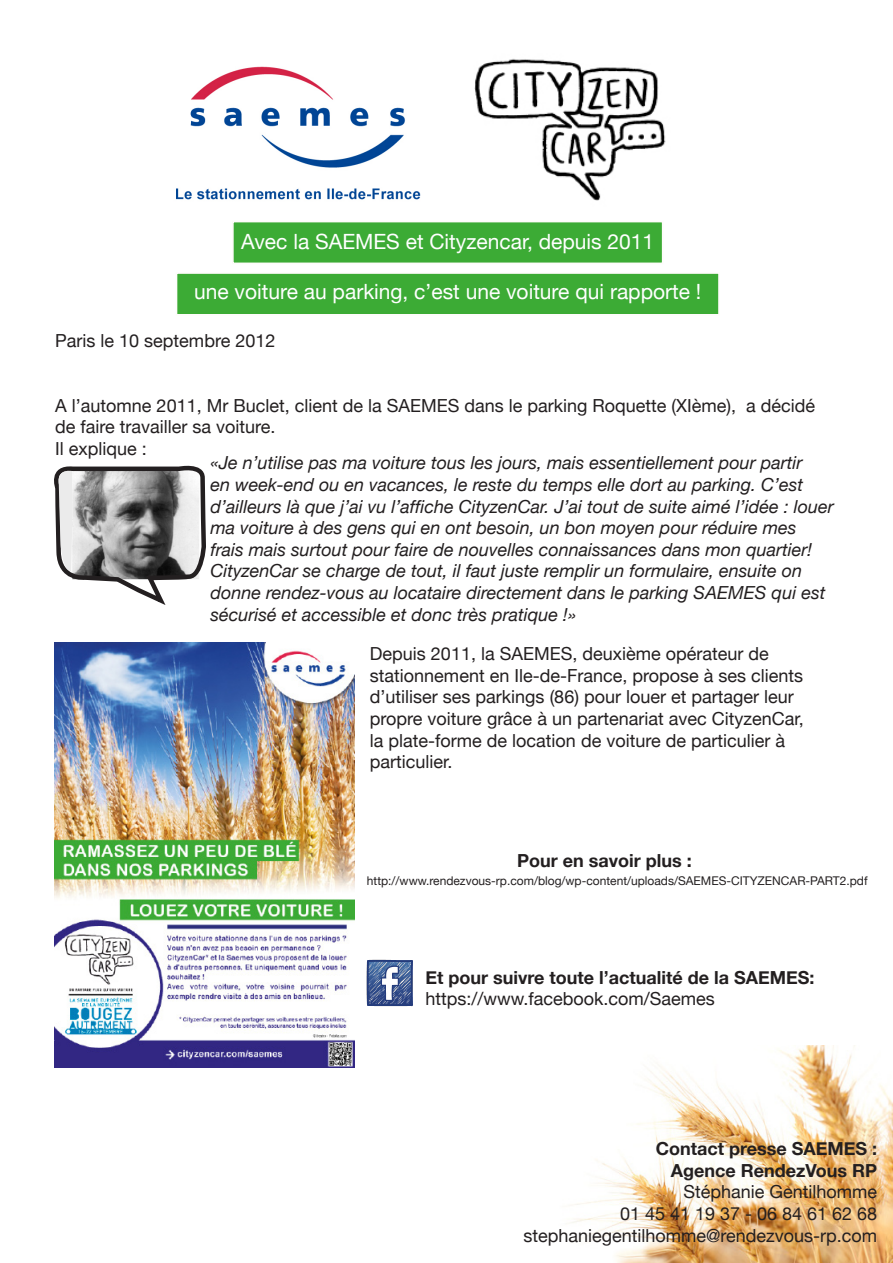
<style>
.page{position:relative;width:893px;height:1263px;background:#fff}
.page>*{position:absolute;margin:0;border:0;box-sizing:border-box;transform-origin:0 0}
.t1{font:21px "Helvetica Neue";color:#fff}
.t2{font:italic 18px/21.6px "Helvetica Neue";color:#231f20}
.t3{font:18px/21.6px "Helvetica Neue";color:#231f20}
.t4{font:700 18px "Helvetica Neue";color:#231f20}
.t5{font:12px "Helvetica Neue";color:#231f20}
</style>
<div class="page">
<img style="left:474px;top:58px;width:192px;height:143px">
<img style="left:176px;top:66px;width:245px;height:134px">
<svg style="left:54px;top:465px;width:152px;height:140px"></svg>
<img style="left:54px;top:643px;width:300px;height:424px">
<div style="left:232px;top:221px;width:431px;height:43px;background:#3cab35;border:2px solid #fefcfa"></div>
<div style="left:176px;top:272px;width:544px;height:43px;background:#3cab35;border:2px solid #fefcfa"></div>
<img style="left:571px;top:1046px;width:322px;height:217px">
<img style="left:366px;top:959px;width:47px;height:48px">
<p class="t1" style="left:241px;top:229px;width:415px">Avec la SAEMES et Cityzencar, depuis 2011</p>
<p class="t1" style="left:194px;top:279px;width:509px">une voiture au parking, c’est une voiture qui rapporte !</p>
<p class="t3" style="left:55px;top:329px;width:222px">Paris le 10 septembre 2012</p>
<p class="t3" style="left:55px;top:394px;width:761px">A l’automne 2011, Mr Buclet, client de la SAEMES dans le parking Roquette (XIème), a décidé de faire travailler sa voiture.</p>
<p class="t3" style="left:55px;top:437px;width:93px">Il explique :</p>
<p class="t2" style="left:210px;top:452px;width:625px">«Je n’utilise pas ma voiture tous les jours, mais essentiellement pour partir<br>en week-end ou en vacances, le reste du temps elle dort au parking. C’est d’ailleurs là que j’ai vu l’affiche CityzenCar. J’ai tout de suite aimé l’idée : louer ma voiture à des gens qui en ont besoin, un bon moyen pour réduire mes frais mais surtout pour faire de nouvelles connaissances dans mon quartier!<br>CityzenCar se charge de tout, il faut juste remplir un formulaire, ensuite on donne rendez-vous au locataire directement dans le parking SAEMES qui est sécurisé et accessible et donc très pratique !»</p>
<p class="t3" style="left:370px;top:643px;width:435px">Depuis 2011, la SAEMES, deuxième opérateur de stationnement en Ile-de-France, propose à ses clients d’utiliser ses parkings (86) pour louer et partager leur propre voiture grâce à un partenariat avec CityzenCar, la plate-forme de location de voiture de particulier à particulier.</p>
<p class="t4" style="left:517px;top:849px;width:176px">Pour en savoir plus :</p>
<p class="t5" style="left:367px;top:874px;width:502px">http://www.rendezvous-rp.com/blog/wp-content/uploads/SAEMES-CITYZENCAR-PART2.pdf</p>
<p class="t4" style="left:425px;top:966px;width:390px">Et pour suivre toute l’actualité de la SAEMES:</p>
<p class="t3" style="left:425px;top:988px;width:291px">https://www.facebook.com/Saemes</p>
<p class="t4" style="left:656px;top:1137px;width:223px">Contact presse SAEMES :</p>
<p class="t4" style="left:671px;top:1159px;width:208px">Agence RendezVous RP</p>
<p class="t3" style="left:683px;top:1181px;width:195px">Stéphanie Gentilhomme</p>
<p class="t3" style="left:620px;top:1202px;width:259px">01 45 41 19 37 - 06 84 61 62 68</p>
<p class="t3" style="left:523px;top:1224px;width:355px">stephaniegentilhomme@rendezvous-rp.com</p>
</div>
